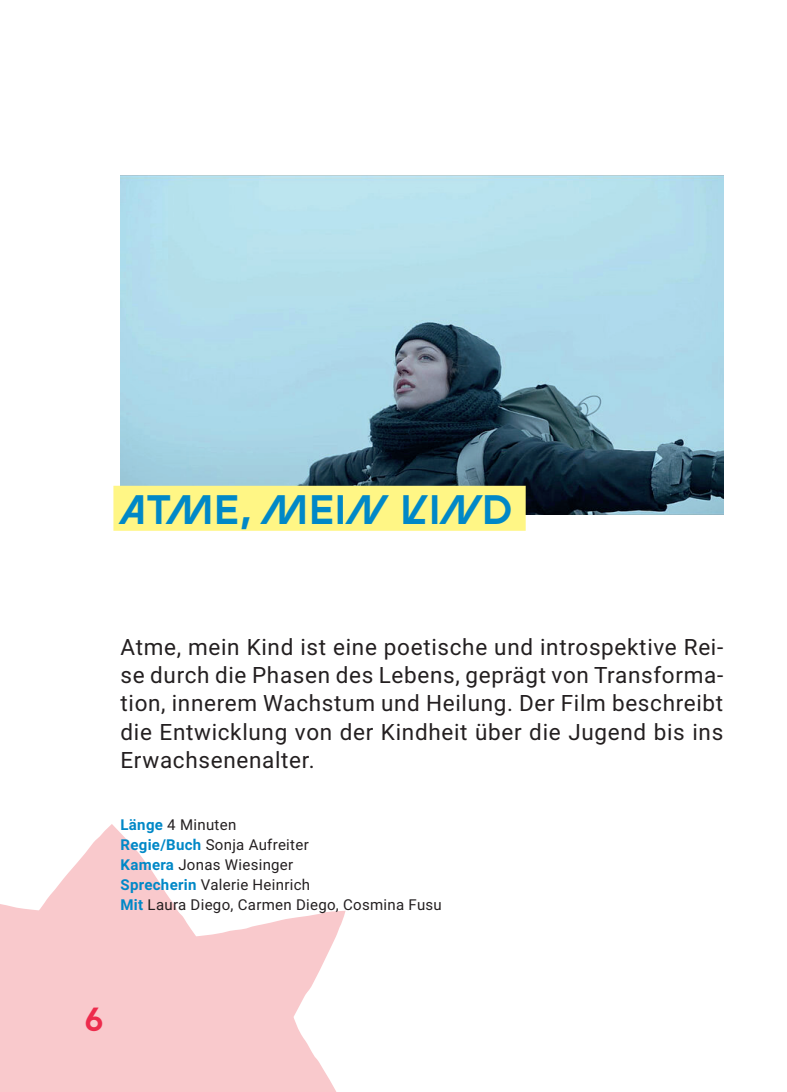
<style>
.page{position:relative;width:787px;height:1092px;background:#fff}
.page>*{position:absolute;margin:0;border:0;box-sizing:border-box;transform-origin:0 0}
.t1{font:700 40px "Studio Feixen Edgy";letter-spacing:.02em;color:#0088c7}
.t2{font:700 32.5px "Studio Feixen Edgy";color:#ed2b4c}
.t3{font:22.5px/28px "Roboto";letter-spacing:.03em;color:#231f20;text-align:justify}
.t4{font:15px/20px "Roboto";letter-spacing:.02em;color:#231f20}
.s1{font-weight:700;color:#0088c7}
</style>
<div class="page">
<svg style="left:0;top:824px;width:346px;height:267px;fill:#f9c9cc"></svg>
<img style="left:120px;top:175px;width:603px;height:339px">
<div style="left:113px;top:485px;width:412px;height:45px;background:#fff685"></div>
<h1 class="t1" style="left:120px;top:483px;width:393px">ATME, MEIN KIND</h1>
<p class="t3" style="left:120px;top:632px;width:604px">Atme, mein Kind ist eine poetische und introspektive Rei&shy;se durch die Phasen des Lebens, geprägt von Transforma&shy;tion, innerem Wachstum und Heilung. Der Film beschreibt die Entwicklung von der Kindheit über die Jugend bis ins Erwachsenenalter.</p>
<p class="t4" style="left:120px;top:814px;width:323px"><span class="s1">Länge</span> 4 Minuten<br><span class="s1">Regie/Buch</span> Sonja Aufreiter<br><span class="s1">Kamera</span> Jonas Wiesinger<br><span class="s1">Sprecherin</span> Valerie Heinrich<br><span class="s1">Mit</span> Laura Diego, Carmen Diego, Cosmina Fusu</p>
<h2 class="t2" style="left:85px;top:997px;width:21px">6</h2>
</div>
